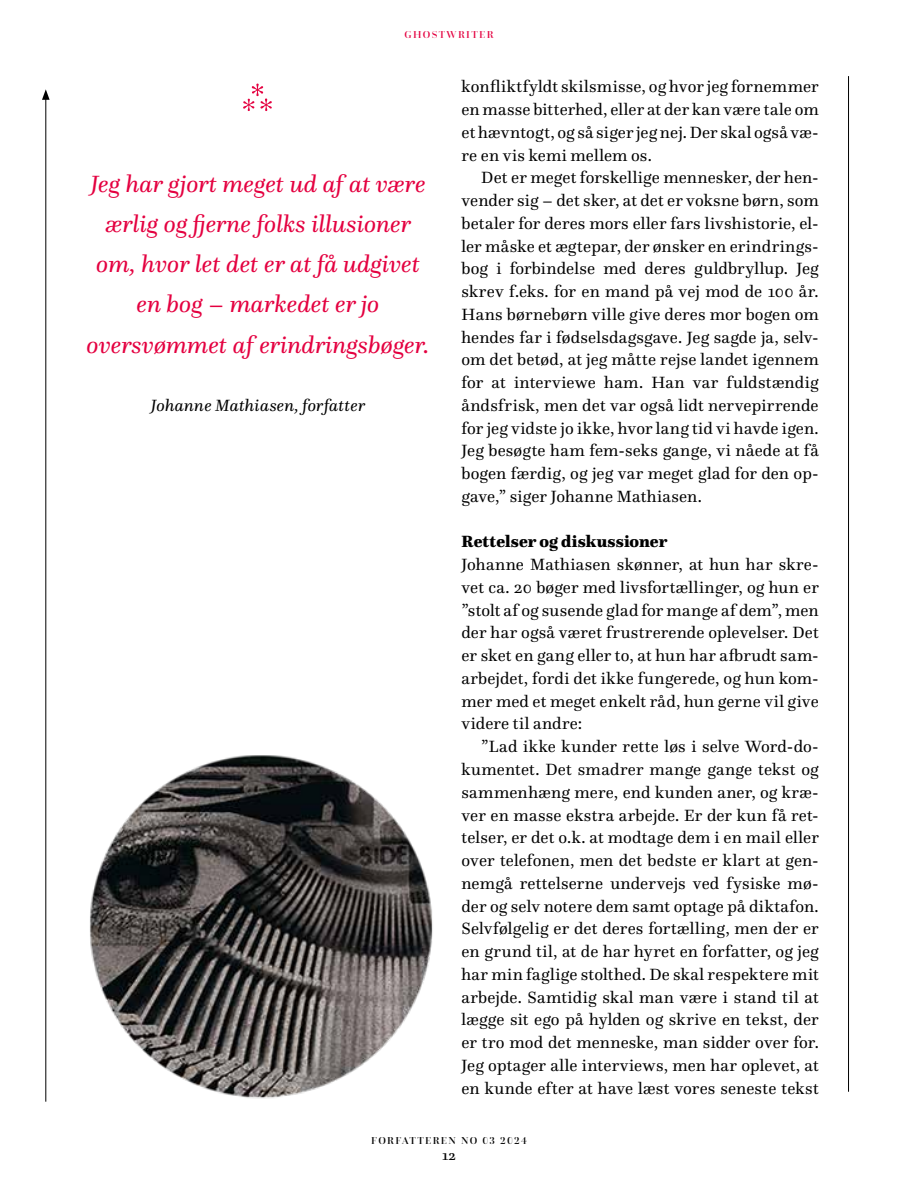
<style>
.page{position:relative;width:918px;height:1191px;background:#fff}
.page>*{position:absolute;margin:0;border:0;box-sizing:border-box;transform-origin:0 0}
.t1{font:italic 24.5px/40.2px "Questa";color:#e40040;text-align:center}
.t2{font:16.97px/22.8px "Questa";letter-spacing:.01em;color:#000;text-align:justify}
.t3{font:italic 16.97px "Questa";letter-spacing:.01em;color:#000}
.t4{font:900 16.97px "Questa";letter-spacing:.005em;color:#000}
.t5{font:500 14px "Questa";color:#000}
.t6{font:500 10.5px "Questa Grande";letter-spacing:.13em;color:#000}
.t7{font:500 10.5px "Questa Grande";letter-spacing:.13em;color:#e40040}
</style>
<div class="page">
<img style="left:79px;top:744px;width:358px;height:357px;border-radius:178px">
<hr style="left:45px;top:97px;width:1px;height:1004px;background:#000">
<svg style="left:42px;top:89px;width:8px;height:11px"></svg>
<hr style="left:848px;top:76px;width:1px;height:1015px;background:#000">
<p class="t7" style="left:404px;top:28px;width:91px">GHOSTWRITER</p>
<h1 class="t1" style="left:87px;top:163px;width:344px">Jeg har gjort meget ud af at være ærlig og fjerne folks illusioner om, hvor let det er at få udgivet en bog – markedet er jo oversvømmet af erindringsbøger.</h1>
<p class="t3" style="left:151px;top:394px;width:216px">Johanne Mathiasen, forfatter</p>
<p class="t2" style="left:461px;top:75px;width:359px">konfliktfyldt skilsmisse, og hvor jeg fornemmer en masse bitterhed, eller at der kan være tale om et hævntogt, og så siger jeg nej. Der skal også væ&shy;re en vis kemi mellem os.</p>
<p class="t2" style="left:461px;top:166px;width:359px;text-indent:20px">Det er meget forskellige mennesker, der hen&shy;vender sig – det sker, at det er voksne børn, som betaler for deres mors eller fars livshistorie, el&shy;ler måske et ægtepar, der ønsker en erindrings&shy;bog i forbindelse med deres guldbryllup. Jeg skrev f.eks. for en mand på vej mod de 100 år.<br>Hans børnebørn ville give deres mor bogen om hendes far i fødselsdagsgave. Jeg sagde ja, selv&shy;om det betød, at jeg måtte rejse landet igennem for at interviewe ham. Han var fuldstændig åndsfrisk, men det var også lidt nervepirrende for jeg vidste jo ikke, hvor lang tid vi havde igen.<br>Jeg besøgte ham fem-seks gange, vi nåede at få bogen færdig, og jeg var meget glad for den op&shy;gave,” siger Johanne Mathiasen.</p>
<p class="t4" style="left:461px;top:531px;width:207px">Rettelser og diskussioner</p>
<p class="t2" style="left:461px;top:553px;width:359px">Johanne Mathiasen skønner, at hun har skre&shy;vet ca. 20 bøger med livsfortællinger, og hun er ”stolt af og susende glad for mange af dem”, men der har også været frustrerende oplevelser. Det er sket en gang eller to, at hun har afbrudt sam&shy;arbejdet, fordi det ikke fungerede, og hun kom&shy;mer med et meget enkelt råd, hun gerne vil give videre til andre:</p>
<p class="t2" style="left:461px;top:735px;width:359px;text-indent:20px">”Lad ikke kunder rette løs i selve Word-do&shy;kumentet. Det smadrer mange gange tekst og sammenhæng mere, end kunden aner, og kræ&shy;ver en masse ekstra arbejde. Er der kun få ret&shy;telser, er det o.k. at modtage dem i en mail eller over telefonen, men det bedste er klart at gen&shy;nemgå rettelserne undervejs ved fysiske mø&shy;der og selv notere dem samt optage på diktafon.<br>Selvfølgelig er det deres fortælling, men der er en grund til, at de har hyret en forfatter, og jeg har min faglige stolthed. De skal respektere mit arbejde. Samtidig skal man være i stand til at lægge sit ego på hylden og skrive en tekst, der er tro mod det menneske, man sidder over for.<br>Jeg optager alle interviews, men har oplevet, at en kunde efter at have læst vores seneste tekst</p>
<p class="t6" style="left:371px;top:1134px;width:157px">FORFATTEREN NO 03 2024</p>
<p class="t5" style="left:442px;top:1146px;width:15px">12</p>
</div>
